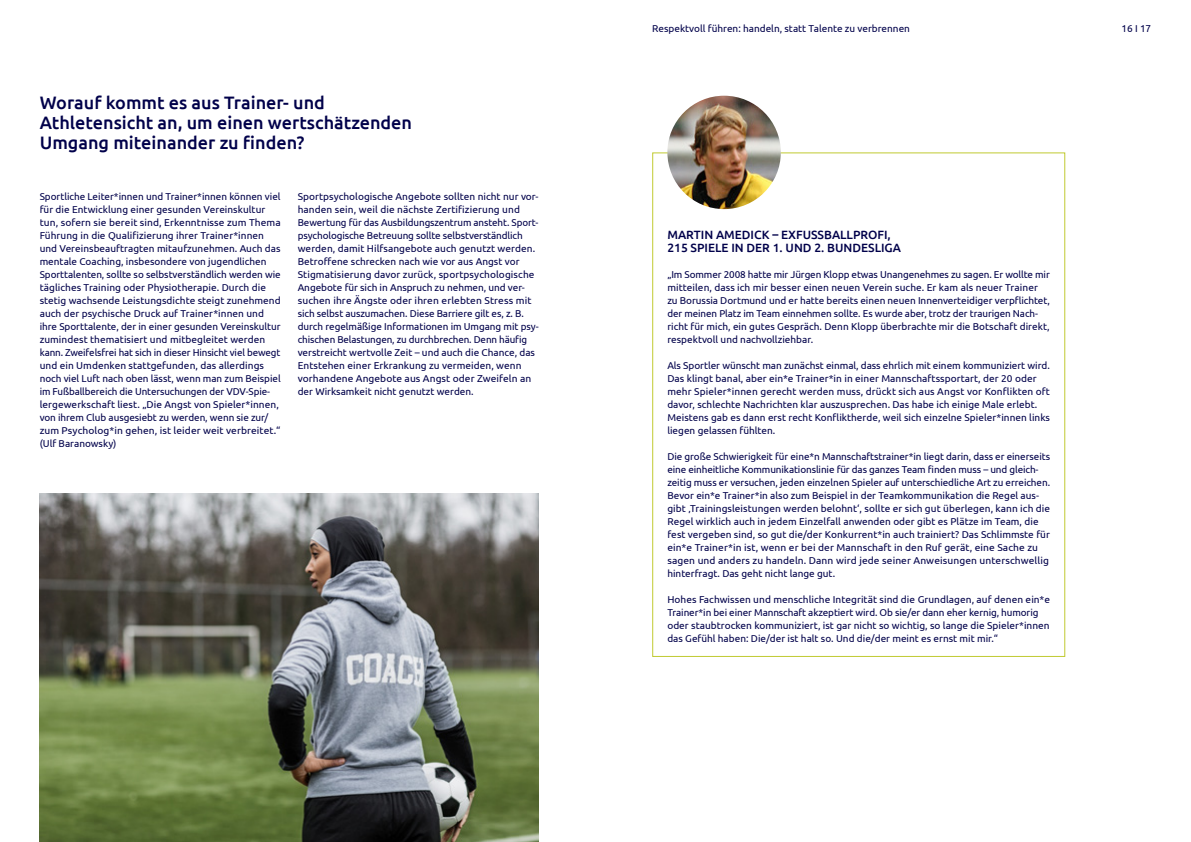
<style>
.page{position:relative;width:1191px;height:842px;background:#fff}
.page>*{position:absolute;margin:0;border:0;box-sizing:border-box;transform-origin:0 0}
.t1{font:500 18px/20px "Ubuntu";color:#00004a}
.t2{font:500 12px/13px "Ubuntu";color:#00004a}
.t3{font:10px/13px "Ubuntu";color:#00004a}
</style>
<div class="page">
<img style="left:40px;top:493px;width:499px;height:349px">
<img style="left:667px;top:96px;width:114px;height:113px;border-radius:57px">
<h1 class="t1" style="left:40px;top:92px;width:374px">Worauf kommt es aus Trainer- und<br>Athletensicht an, um einen wertschätzenden<br>Umgang miteinander zu finden?</h1>
<p class="t3" style="left:40px;top:189px;width:242px">Sportliche Leiter*innen und Trainer*innen können viel für die Entwicklung einer gesunden Vereinskultur tun, sofern sie bereit sind, Erkenntnisse zum Thema Führung in die Qualifizierung ihrer Trainer*innen und Vereinsbeauftragten mitaufzunehmen. Auch das mentale Coaching, insbesondere von jugendlichen Sporttalenten, sollte so selbstverständlich werden wie tägliches Training oder Physiotherapie. Durch die stetig wachsende Leistungsdichte steigt zunehmend auch der psychische Druck auf Trainer*innen und ihre Sporttalente, der in einer gesunden Vereinskultur zumindest thematisiert und mitbegleitet werden kann. Zweifelsfrei hat sich in dieser Hinsicht viel bewegt und ein Umdenken stattgefunden, das allerdings noch viel Luft nach oben lässt, wenn man zum Beispiel im Fußballbereich die Untersuchungen der VDV-Spie&shy;lergewerkschaft liest. „Die Angst von Spieler*innen, von ihrem Club ausgesiebt zu werden, wenn sie zur/ zum Psycholog*in gehen, ist leider weit verbreitet.“ (Ulf Baranowsky)</p>
<p class="t3" style="left:298px;top:189px;width:242px">Sportpsychologische Angebote sollten nicht nur vor&shy;handen sein, weil die nächste Zertifizierung und Bewertung für das Ausbildungszentrum ansteht. Sport&shy;psychologische Betreuung sollte selbstverständlich werden, damit Hilfsangebote auch genutzt werden.<br>Betroffene schrecken nach wie vor aus Angst vor Stigmatisierung davor zurück, sportpsychologische Angebote für sich in Anspruch zu nehmen, und ver&shy;suchen ihre Ängste oder ihren erlebten Stress mit sich selbst auszumachen. Diese Barriere gilt es, z. B. durch regelmäßige Informationen im Umgang mit psy&shy;chischen Belastungen, zu durchbrechen. Denn häufig verstreicht wertvolle Zeit – und auch die Chance, das Entstehen einer Erkrankung zu vermeiden, wenn vorhandene Angebote aus Angst oder Zweifeln an der Wirksamkeit nicht genutzt werden.</p>
<p class="t3" style="left:652px;top:21px;width:259px">Respektvoll führen: handeln, statt Talente zu verbrennen</p>
<p class="t3" style="left:1121px;top:21px;width:31px">16 I 17</p>
<p class="t2" style="left:667px;top:227px;width:235px">MARTIN AMEDICK – EXFUSSBALLPROFI,<br>215 SPIELE IN DER 1. UND 2. BUNDESLIGA</p>
<p class="t3" style="left:667px;top:267px;width:384px">„Im Sommer 2008 hatte mir Jürgen Klopp etwas Unangenehmes zu sagen. Er wollte mir mitteilen, dass ich mir besser einen neuen Verein suche. Er kam als neuer Trainer zu Borussia Dortmund und er hatte bereits einen neuen Innenverteidiger verpflichtet, der meinen Platz im Team einnehmen sollte. Es wurde aber, trotz der traurigen Nach&shy;richt für mich, ein gutes Gespräch. Denn Klopp überbrachte mir die Botschaft direkt, respektvoll und nachvollziehbar.</p>
<p class="t3" style="left:667px;top:358px;width:384px">Als Sportler wünscht man zunächst einmal, dass ehrlich mit einem kommuniziert wird.<br>Das klingt banal, aber ein*e Trainer*in in einer Mannschaftssportart, der 20 oder mehr Spieler*innen gerecht werden muss, drückt sich aus Angst vor Konflikten oft davor, schlechte Nachrichten klar auszusprechen. Das habe ich einige Male erlebt.<br>Meistens gab es dann erst recht Konfliktherde, weil sich einzelne Spieler*innen links liegen gelassen fühlten.</p>
<p class="t3" style="left:667px;top:449px;width:384px">Die große Schwierigkeit für eine*n Mannschaftstrainer*in liegt darin, dass er einerseits eine einheitliche Kommunikationslinie für das ganzes Team finden muss – und gleich&shy;zeitig muss er versuchen, jeden einzelnen Spieler auf unterschiedliche Art zu erreichen.<br>Bevor ein*e Trainer*in also zum Beispiel in der Teamkommunikation die Regel aus&shy;gibt ‚Trainingsleistungen werden belohnt‘, sollte er sich gut überlegen, kann ich die Regel wirklich auch in jedem Einzelfall anwenden oder gibt es Plätze im Team, die fest vergeben sind, so gut die/der Konkurrent*in auch trainiert? Das Schlimmste für ein*e Trainer*in ist, wenn er bei der Mannschaft in den Ruf gerät, eine Sache zu sagen und anders zu handeln. Dann wird jede seiner Anweisungen unterschwellig hinterfragt. Das geht nicht lange gut.</p>
<p class="t3" style="left:667px;top:592px;width:384px">Hohes Fachwissen und menschliche Integrität sind die Grundlagen, auf denen ein*e Trainer*in bei einer Mannschaft akzeptiert wird. Ob sie/er dann eher kernig, humorig oder staubtrocken kommuniziert, ist gar nicht so wichtig, so lange die Spieler*innen das Gefühl haben: Die/der ist halt so. Und die/der meint es ernst mit mir.“</p>
</div>
